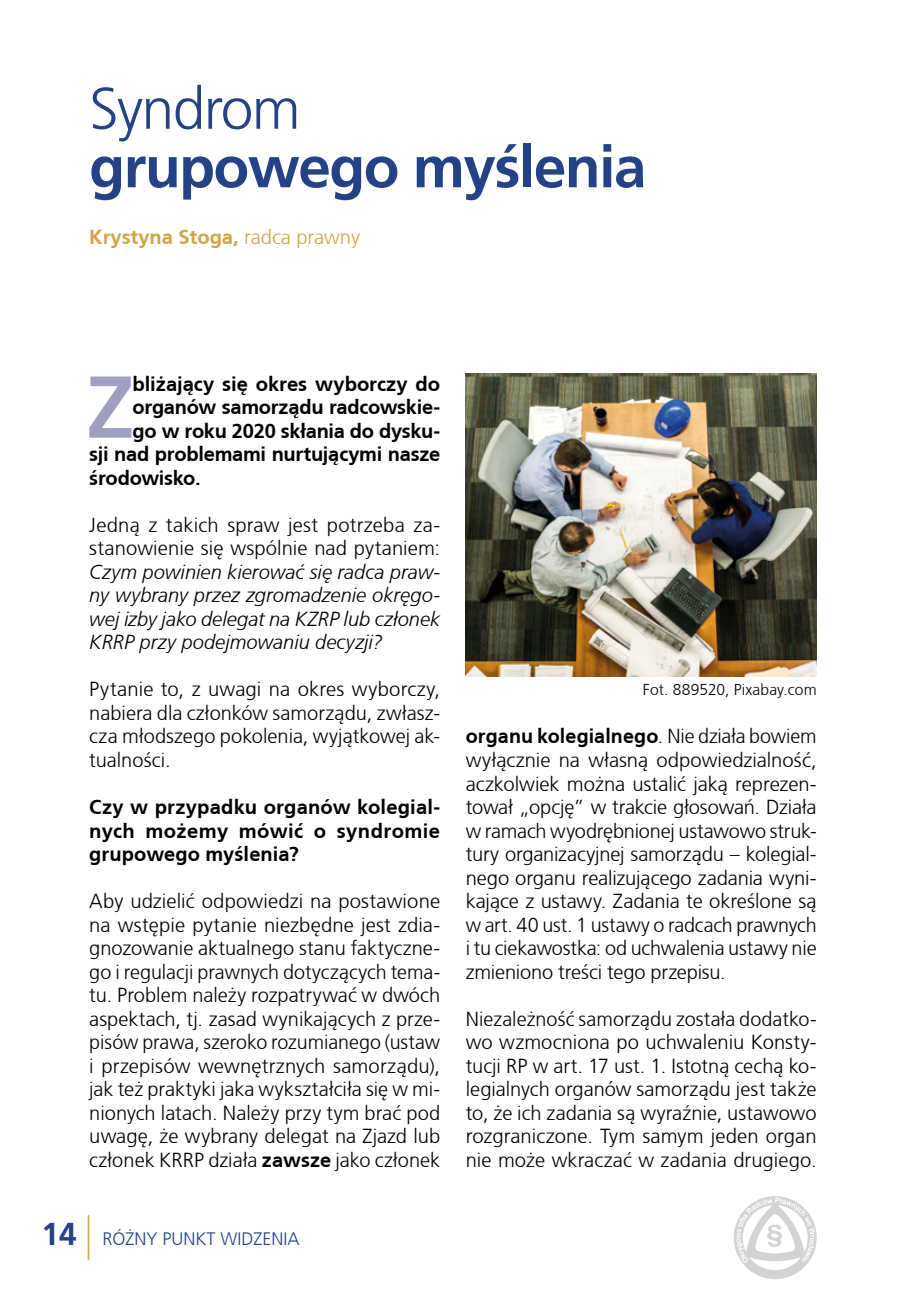
<style>
.page{position:relative;width:906px;height:1308px;background:#fff}
.page>*{position:absolute;margin:0;border:0;box-sizing:border-box;transform-origin:0 0}
.t1{font:700 87.52px "Frutiger CE";color:#9e9fc1}
.t2{font:700 58.5px "Frutiger CE";letter-spacing:-.025em;color:#244386}
.t3{font:300 58.5px "Frutiger CE";letter-spacing:-.025em;color:#244386}
.t4{font:700 31.5px "Frutiger CE";color:#244386}
.t5{font:300 20.25px/23.4px "Frutiger CE";color:#000;text-align:justify}
.t6{font:700 20.25px/23.4px "Frutiger CE";letter-spacing:-.01em;color:#000;text-align:justify}
.t7{font:italic 300 20.25px/23.4px "Frutiger CE";color:#000;text-align:justify}
.t8{font:700 20.25px "Frutiger CE";letter-spacing:-.005em;color:#d2a444}
.t9{font:300 18px "Frutiger CE";color:#244386}
.t10{font:300 15.75px "Frutiger CE";letter-spacing:.01em;color:#000}
.s1{font-weight:300}
.s2{font-weight:700}
.s3{font-weight:300;font-size:45px;color:#d2a444}
</style>
<div class="page">
<svg style="left:733px;top:1196px;width:83px;height:83px"></svg>
<img style="left:466px;top:373px;width:350px;height:303px">
<h2 class="t3" style="left:89px;top:74px;width:213px">Syndrom</h2>
<h2 class="t2" style="left:89px;top:132px;width:558px">grupowego myślenia</h2>
<p class="t8" style="left:89px;top:225px;width:272px">Krystyna Stoga, <span class="s1">radca prawny</span></p>
<h1 class="t1" style="left:86px;top:355px;width:50px">Z</h1>
<p class="t6" style="left:132px;top:372px;width:309px">bliżający się okres wyborczy do</p>
<p class="t6" style="left:132px;top:395px;width:309px">organów samorządu radcowskie-</p>
<p class="t6" style="left:132px;top:419px;width:309px">go w roku 2020 skłania do dysku-</p>
<p class="t6" style="left:89px;top:442px;width:352px">sji nad problemami nurtującymi nasze</p>
<p class="t6" style="left:89px;top:466px;width:113px">środowisko.</p>
<p class="t5" style="left:89px;top:513px;width:352px">Jedną z takich spraw jest potrzeba za&shy;stanowienie się wspólnie nad pytaniem:</p>
<p class="t7" style="left:89px;top:560px;width:352px">Czym powinien kierować się radca praw&shy;ny wybrany przez zgromadzenie okręgo&shy;wej izby jako delegat na KZRP lub członek KRRP przy podejmowaniu decyzji?</p>
<p class="t5" style="left:89px;top:677px;width:352px">Pytanie to, z uwagi na okres wyborczy, nabiera dla członków samorządu, zwłasz&shy;cza młodszego pokolenia, wyjątkowej ak&shy;tualności.</p>
<p class="t6" style="left:89px;top:795px;width:352px">Czy w przypadku organów kolegial&shy;nych możemy mówić o syndromie grupowego myślenia?</p>
<p class="t5" style="left:89px;top:889px;width:352px">Aby udzielić odpowiedzi na postawione na wstępie pytanie niezbędne jest zdia&shy;gnozowanie aktualnego stanu faktyczne&shy;go i regulacji prawnych dotyczących tema&shy;tu. Problem należy rozpatrywać w dwóch aspektach, tj. zasad wynikających z prze&shy;pisów prawa, szeroko rozumianego (ustaw i przepisów wewnętrznych samorządu), jak też praktyki jaka wykształciła się w mi&shy;nionych latach. Należy przy tym brać pod uwagę, że wybrany delegat na Zjazd lub członek KRRP działa <span class="s2">zawsze</span> jako członek</p>
<h3 class="t4" style="left:42px;top:1215px;width:51px">14 <span class="s3">|</span></h3>
<p class="t9" style="left:102px;top:1228px;width:199px">RÓŻNY PUNKT WIDZENIA</p>
<p class="t10" style="left:643px;top:680px;width:175px">Fot. 889520, Pixabay.com</p>
<p class="t5" style="left:466px;top:724px;width:352px"><span class="s2">organu kolegialnego</span>. Nie działa bowiem wyłącznie na własną odpowiedzialność, aczkolwiek można ustalić jaką reprezen&shy;tował „opcję” w trakcie głosowań. Działa w ramach wyodrębnionej ustawowo struk&shy;tury organizacyjnej samorządu – kolegial&shy;nego organu realizującego zadania wyni&shy;kające z ustawy. Zadania te określone są w art. 40 ust. 1 ustawy o radcach prawnych i tu ciekawostka: od uchwalenia ustawy nie zmieniono treści tego przepisu.</p>
<p class="t5" style="left:466px;top:1006px;width:352px">Niezależność samorządu została dodatko&shy;wo wzmocniona po uchwaleniu Konsty&shy;tucji RP w art. 17 ust. 1. Istotną cechą ko&shy;legialnych organów samorządu jest także to, że ich zadania są wyraźnie, ustawowo rozgraniczone. Tym samym jeden organ nie może wkraczać w zadania drugiego.</p>
</div>
